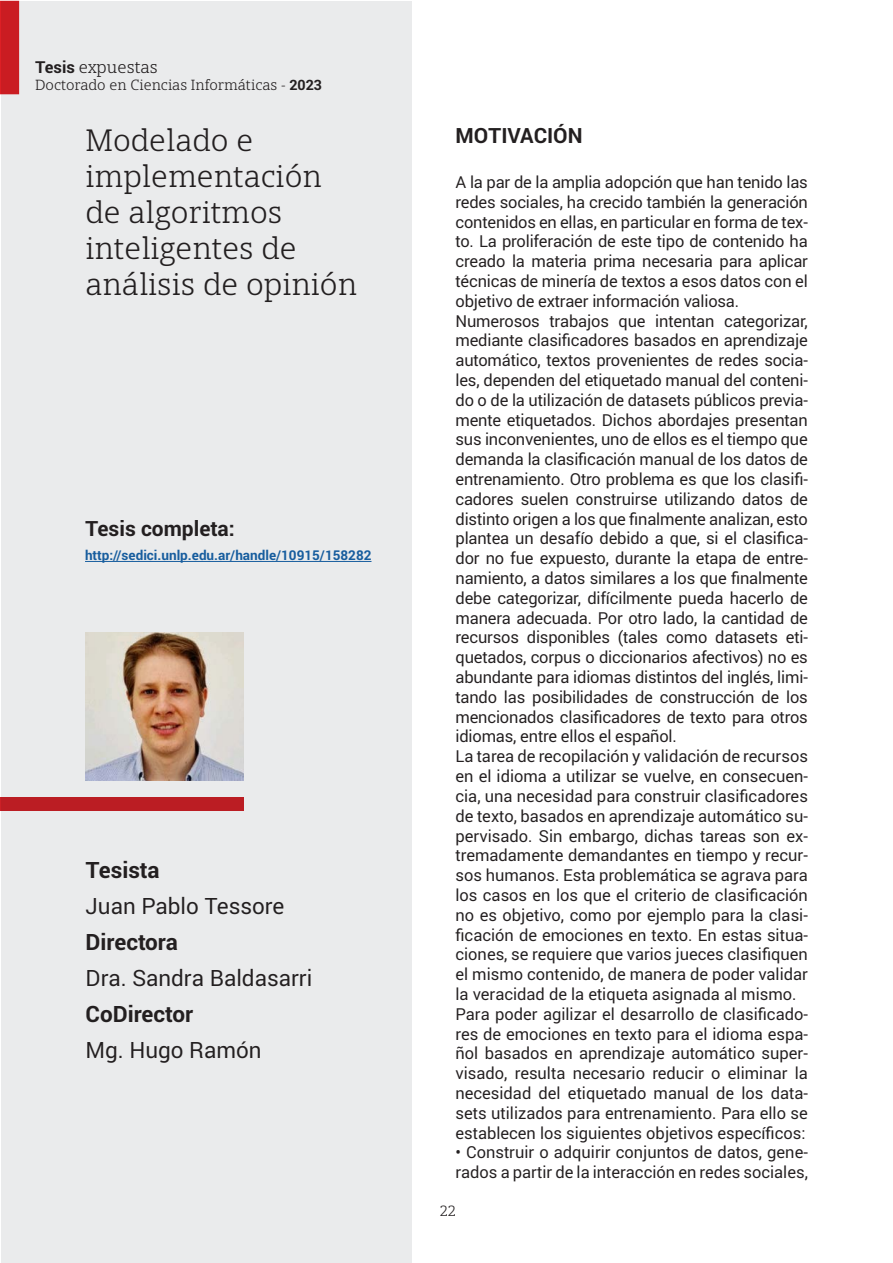
<style>
.page{position:relative;width:893px;height:1263px;background:#fff}
.page>*{position:absolute;margin:0;border:0;box-sizing:border-box;transform-origin:0 0}
.t1{font:30px/36px "Open Serif";color:#231f20}
.t2{font:22.5px "Roboto";color:#231f20}
.t3{font:700 22.5px "Roboto";color:#231f20}
.t4{font:700 21px "Roboto";color:#231f20}
.t5{font:16.5px/19.8px "Roboto";color:#231f20;text-align:justify}
.t6{font:16.5px "Open Serif";color:#231f20}
.t7{font:14.25px "Open Serif";color:#231f20}
.t8{font:700 13.5px "Roboto";color:#175d9e}
.s1{font-family:"Roboto";font-weight:700}
</style>
<div class="page">
<div style="left:1px;top:2px;width:410px;height:1261px;background:#eaebec"></div>
<div style="left:0;top:1px;width:19px;height:93px;background:#ca1c22;border:2px solid #dd1f25"></div>
<div style="left:0;top:797px;width:244px;height:13px;background:#bb1d23"></div>
<hr style="left:85px;top:561px;width:286px;height:1px;background:#175d9e">
<img style="left:86px;top:632px;width:158px;height:148px">
<p class="t6" style="left:35px;top:56px;width:124px"><span class="s1">Tesis</span> expuestas</p>
<p class="t7" style="left:35px;top:75px;width:289px">Doctorado en Ciencias Informáticas - <span class="s1">2023</span></p>
<p class="t1" style="left:86px;top:121px;width:169px">Modelado e</p>
<p class="t1" style="left:86px;top:157px;width:238px">implementación</p>
<p class="t1" style="left:86px;top:193px;width:198px">de algoritmos</p>
<p class="t1" style="left:86px;top:229px;width:273px">inteligentes de análisis de opinión</p>
<p class="t4" style="left:85px;top:514px;width:151px">Tesis completa:</p>
<p class="t8" style="left:85px;top:546px;width:288px">http://sedici.unlp.edu.ar/handle/10915/158282</p>
<p class="t3" style="left:86px;top:854px;width:76px">Tesista</p>
<p class="t2" style="left:86px;top:890px;width:200px">Juan Pablo Tessore</p>
<p class="t3" style="left:86px;top:926px;width:94px">Directora</p>
<p class="t2" style="left:86px;top:962px;width:228px">Dra. Sandra Baldasarri</p>
<p class="t3" style="left:86px;top:998px;width:109px">CoDirector</p>
<p class="t2" style="left:86px;top:1034px;width:178px">Mg. Hugo Ramón</p>
<p class="t4" style="left:455px;top:121px;width:129px">MOTIVACIÓN</p>
<p class="t5" style="left:455px;top:172px;width:354px">A la par de la amplia adopción que han tenido las redes sociales, ha crecido también la generación contenidos en ellas, en particular en forma de tex&shy;to. La proliferación de este tipo de contenido ha creado la materia prima necesaria para aplicar técnicas de minería de textos a esos datos con el objetivo de extraer información valiosa.</p>
<p class="t5" style="left:455px;top:310px;width:354px">Numerosos trabajos que intentan categorizar, mediante clasificadores basados en aprendizaje automático, textos provenientes de redes socia&shy;les, dependen del etiquetado manual del conteni&shy;do o de la utilización de datasets públicos previa&shy;mente etiquetados. Dichos abordajes presentan sus inconvenientes, uno de ellos es el tiempo que demanda la clasificación manual de los datos de entrenamiento. Otro problema es que los clasifi&shy;cadores suelen construirse utilizando datos de distinto origen a los que finalmente analizan, esto plantea un desafío debido a que, si el clasifica&shy;dor no fue expuesto, durante la etapa de entre&shy;namiento, a datos similares a los que finalmente debe categorizar, difícilmente pueda hacerlo de manera adecuada. Por otro lado, la cantidad de recursos disponibles (tales como datasets eti&shy;quetados, corpus o diccionarios afectivos) no es abundante para idiomas distintos del inglés, limi&shy;tando las posibilidades de construcción de los mencionados clasificadores de texto para otros idiomas, entre ellos el español.</p>
<p class="t5" style="left:455px;top:746px;width:354px">La tarea de recopilación y validación de recursos en el idioma a utilizar se vuelve, en consecuen&shy;cia, una necesidad para construir clasificadores de texto, basados en aprendizaje automático su&shy;pervisado. Sin embargo, dichas tareas son ex&shy;tremadamente demandantes en tiempo y recur&shy;sos humanos. Esta problemática se agrava para los casos en los que el criterio de clasificación no es objetivo, como por ejemplo para la clasi&shy;ficación de emociones en texto. En estas situa&shy;ciones, se requiere que varios jueces clasifiquen el mismo contenido, de manera de poder validar la veracidad de la etiqueta asignada al mismo.</p>
<p class="t5" style="left:455px;top:1003px;width:354px">Para poder agilizar el desarrollo de clasificado&shy;res de emociones en texto para el idioma espa&shy;ñol basados en aprendizaje automático super&shy;visado, resulta necesario reducir o eliminar la necesidad del etiquetado manual de los data&shy;sets utilizados para entrenamiento. Para ello se establecen los siguientes objetivos específicos:</p>
<p class="t5" style="left:455px;top:1142px;width:354px">• Construir o adquirir conjuntos de datos, gene&shy;rados a partir de la interacción en redes sociales,</p>
<p class="t7" style="left:440px;top:1201px;width:18px">22</p>
</div>
